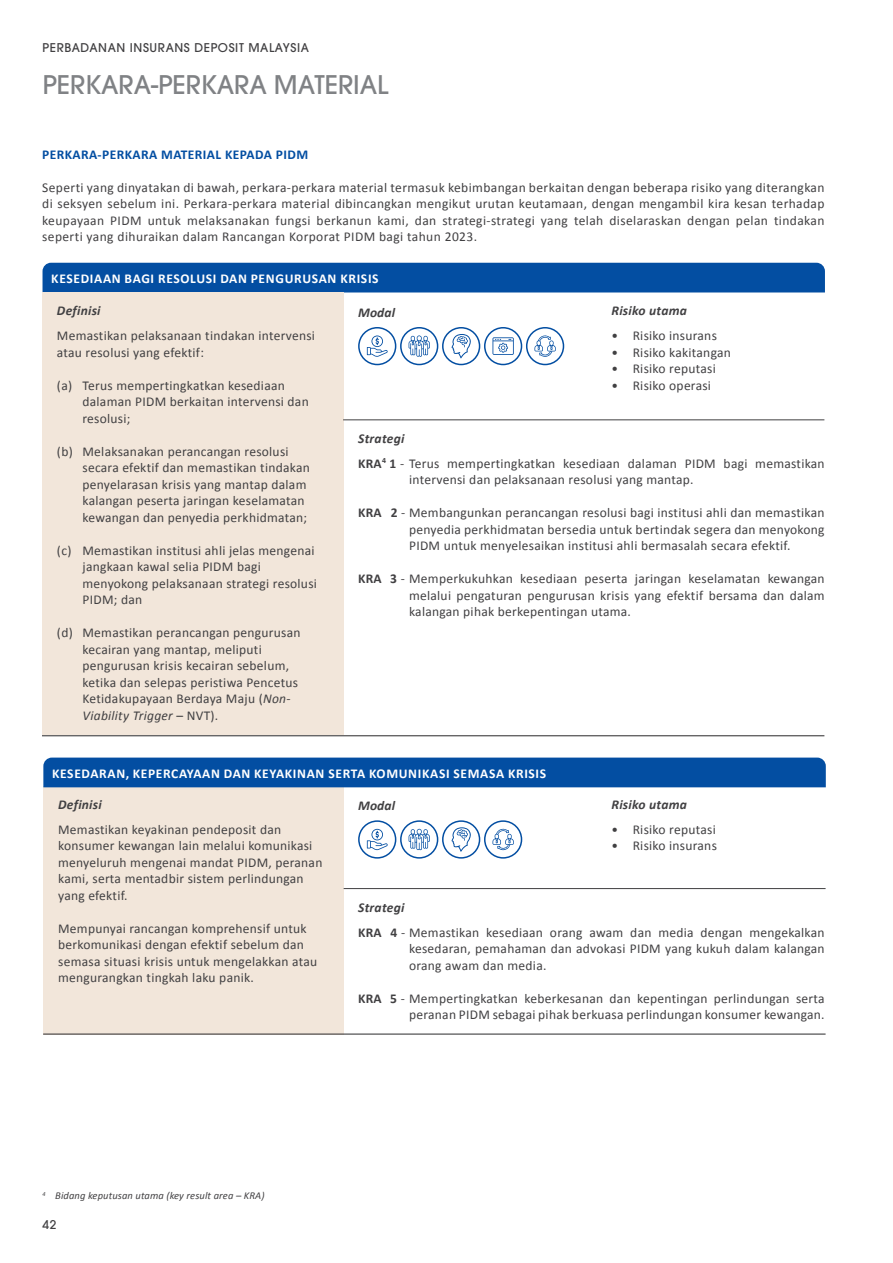
<style>
.page{position:relative;width:893px;height:1263px;background:#fff}
.page>*{position:absolute;margin:0;border:0;box-sizing:border-box;transform-origin:0 0}
.t1{font:500 25.5px "Avant Garde";color:#808285}
.t2{font:13.5px/16.5px "Calibri";letter-spacing:.02em;color:#414042}
.t3{font:700 13.5px "Calibri";letter-spacing:.05em;color:#fff}
.t4{font:italic 700 13.5px "Calibri";letter-spacing:.02em;color:#414042}
.t5{font:700 13.5px "Calibri";letter-spacing:.03em;color:#034ea2}
.t6{font:500 12px "Avant Garde";letter-spacing:.05em;color:#414042}
.t7{font:italic 10.5px "Calibri";letter-spacing:.01em;color:#414042}
.s1{font-style:italic}
.s2{font-weight:700;font-style:italic}
.s3{font-weight:700}
</style>
<div class="page">
<div style="left:43px;top:786px;width:301px;height:249px;background:#f2e6da"></div>
<div style="left:43px;top:757px;width:783px;height:30px;background:#034ea2"></div>
<hr style="left:43px;top:1033px;width:783px;height:2px;background:#414042">
<hr style="left:344px;top:888px;width:482px;height:1px;background:#414042">
<svg style="left:359px;top:821px;width:37px;height:37px"></svg>
<div style="left:358px;top:820px;width:38px;height:39px;border:2px solid #034ea2;border-radius:50%"></div>
<svg style="left:367px;top:829px;width:21px;height:21px"></svg>
<svg style="left:401px;top:821px;width:37px;height:37px"></svg>
<div style="left:400px;top:820px;width:38px;height:39px;border:2px solid #034ea2;border-radius:50%"></div>
<svg style="left:409px;top:829px;width:21px;height:21px"></svg>
<svg style="left:443px;top:821px;width:37px;height:37px"></svg>
<div style="left:442px;top:820px;width:38px;height:39px;border:2px solid #034ea2;border-radius:50%"></div>
<svg style="left:451px;top:827px;width:20px;height:25px"></svg>
<div style="left:484px;top:820px;width:38px;height:39px;border:2px solid #034ea2;border-radius:50%"></div>
<svg style="left:492px;top:829px;width:22px;height:21px"></svg>
<div style="left:43px;top:263px;width:782px;height:29px;background:#034ea2"></div>
<div style="left:43px;top:292px;width:301px;height:443px;background:#f2e6da"></div>
<hr style="left:42px;top:735px;width:782px;height:1px;background:#414042">
<hr style="left:343px;top:420px;width:481px;height:1px;background:#414042">
<div style="left:358px;top:327px;width:38px;height:38px;border:2px solid #034ea2;border-radius:50%"></div>
<svg style="left:367px;top:335px;width:21px;height:22px"></svg>
<div style="left:400px;top:327px;width:38px;height:38px;border:2px solid #034ea2;border-radius:50%"></div>
<svg style="left:409px;top:335px;width:21px;height:22px"></svg>
<div style="left:442px;top:327px;width:38px;height:38px;border:2px solid #034ea2;border-radius:50%"></div>
<svg style="left:451px;top:334px;width:20px;height:24px"></svg>
<div style="left:484px;top:327px;width:38px;height:38px;border:2px solid #034ea2;border-radius:50%"></div>
<svg style="left:492px;top:337px;width:22px;height:18px"></svg>
<div style="left:526px;top:327px;width:38px;height:38px;border:2px solid #034ea2;border-radius:50%"></div>
<svg style="left:534px;top:335px;width:22px;height:22px"></svg>
<p class="t6" style="left:43px;top:40px;width:268px">PERBADANAN INSURANS DEPOSIT MALAYSIA</p>
<h1 class="t1" style="left:43px;top:68px;width:347px">PERKARA-PERKARA MATERIAL</h1>
<p class="t5" style="left:42px;top:146px;width:267px">PERKARA-PERKARA MATERIAL KEPADA PIDM</p>
<p class="t2" style="left:42px;top:179px;width:784px;text-align:justify">Seperti yang dinyatakan di bawah, perkara-perkara material termasuk kebimbangan berkaitan dengan beberapa risiko yang diterangkan di seksyen sebelum ini. Perkara-perkara material dibincangkan mengikut urutan keutamaan, dengan mengambil kira kesan terhadap keupayaan PIDM untuk melaksanakan fungsi berkanun kami, dan strategi-strategi yang telah diselaraskan dengan pelan tindakan seperti yang dihuraikan dalam Rancangan Korporat PIDM bagi tahun 2023.</p>
<p class="t3" style="left:51px;top:270px;width:329px">KESEDIAAN BAGI RESOLUSI DAN PENGURUSAN KRISIS</p>
<p class="t4" style="left:57px;top:301px;width:45px">Definisi</p>
<p class="t2" style="left:57px;top:327px;width:260px">Memastikan pelaksanaan tindakan intervensi atau resolusi yang efektif:</p>
<p class="t2" style="left:83px;top:376px;width:228px;text-indent:-26px">(a) Terus mempertingkatkan kesediaan dalaman PIDM berkaitan intervensi dan resolusi;</p>
<p class="t2" style="left:83px;top:442px;width:229px;text-indent:-26px">(b) Melaksanakan perancangan resolusi secara efektif dan memastikan tindakan penyelarasan krisis yang mantap dalam kalangan peserta jaringan keselamatan kewangan dan penyedia perkhidmatan;</p>
<p class="t2" style="left:83px;top:541px;width:236px;text-indent:-26px">(c) Memastikan institusi ahli jelas mengenai jangkaan kawal selia PIDM bagi menyokong pelaksanaan strategi resolusi<br>PIDM; dan</p>
<p class="t2" style="left:83px;top:624px;width:220px;text-indent:-26px">(d) Memastikan perancangan pengurusan kecairan yang mantap, meliputi pengurusan krisis kecairan sebelum, ketika dan selepas peristiwa Pencetus Ketidakupayaan Berdaya Maju (<span class="s1">Non-Viability Trigger</span> – NVT).</p>
<p class="t4" style="left:611px;top:301px;width:77px">Risiko utama</p>
<p class="t2" style="left:611px;top:327px;width:107px">• Risiko insurans</p>
<p class="t2" style="left:611px;top:343px;width:121px">• Risiko kakitangan</p>
<p class="t2" style="left:611px;top:360px;width:106px">• Risiko reputasi</p>
<p class="t2" style="left:611px;top:376px;width:101px">• Risiko operasi</p>
<p class="t4" style="left:358px;top:302px;width:39px">Modal</p>
<p class="t2" style="left:358px;top:425px;width:468px;line-height:25px"><span class="s2">Strategi<br></span><span class="s3">KRA</span><sup>4</sup> <span class="s3">1</span> - Terus mempertingkatkan kesediaan dalaman PIDM bagi memastikan</p>
<p class="t2" style="left:409px;top:471px;width:286px">intervensi dan pelaksanaan resolusi yang mantap.</p>
<p class="t2" style="left:409px;top:504px;width:417px;text-align:justify;text-indent:-51px"><span class="s3">KRA 2</span> - Membangunkan perancangan resolusi bagi institusi ahli dan memastikan penyedia perkhidmatan bersedia untuk bertindak segera dan menyokong PIDM untuk menyelesaikan institusi ahli bermasalah secara efektif.</p>
<p class="t2" style="left:409px;top:570px;width:417px;text-align:justify;text-indent:-51px"><span class="s3">KRA 3</span> - Memperkukuhkan kesediaan peserta jaringan keselamatan kewangan melalui pengaturan pengurusan krisis yang efektif bersama dan dalam kalangan pihak berkepentingan utama.</p>
<p class="t3" style="left:52px;top:764px;width:496px">KESEDARAN, KEPERCAYAAN DAN KEYAKINAN SERTA KOMUNIKASI SEMASA KRISIS</p>
<p class="t4" style="left:58px;top:795px;width:45px">Definisi</p>
<p class="t2" style="left:58px;top:820px;width:266px">Memastikan keyakinan pendeposit dan konsumer kewangan lain melalui komunikasi menyeluruh mengenai mandat PIDM, peranan kami, serta mentadbir sistem perlindungan yang efektif.</p>
<p class="t2" style="left:58px;top:919px;width:261px">Mempunyai rancangan komprehensif untuk berkomunikasi dengan efektif sebelum dan semasa situasi krisis untuk mengelakkan atau mengurangkan tingkah laku panik.</p>
<p class="t4" style="left:611px;top:795px;width:77px">Risiko utama</p>
<p class="t2" style="left:611px;top:820px;width:106px">• Risiko reputasi</p>
<p class="t2" style="left:611px;top:837px;width:107px">• Risiko insurans</p>
<p class="t4" style="left:358px;top:796px;width:39px">Modal</p>
<p class="t2" style="left:358px;top:894px;width:468px;line-height:25px"><span class="s2">Strategi<br></span><span class="s3">KRA 4</span> - Memastikan kesediaan orang awam dan media dengan mengekalkan</p>
<p class="t2" style="left:409px;top:940px;width:417px">kesedaran, pemahaman dan advokasi PIDM yang kukuh dalam kalangan orang awam dan media.</p>
<p class="t2" style="left:358px;top:989px;width:468px;text-align:right"><span class="s3">KRA 5</span> - Mempertingkatkan keberkesanan dan kepentingan perlindungan serta peranan PIDM sebagai pihak berkuasa perlindungan konsumer kewangan.</p>
<p class="t7" style="left:43px;top:1188px;width:224px"><sup>4</sup> Bidang keputusan utama (key result area – KRA)</p>
<p class="t6" style="left:43px;top:1217px;width:15px">42</p>
</div>
